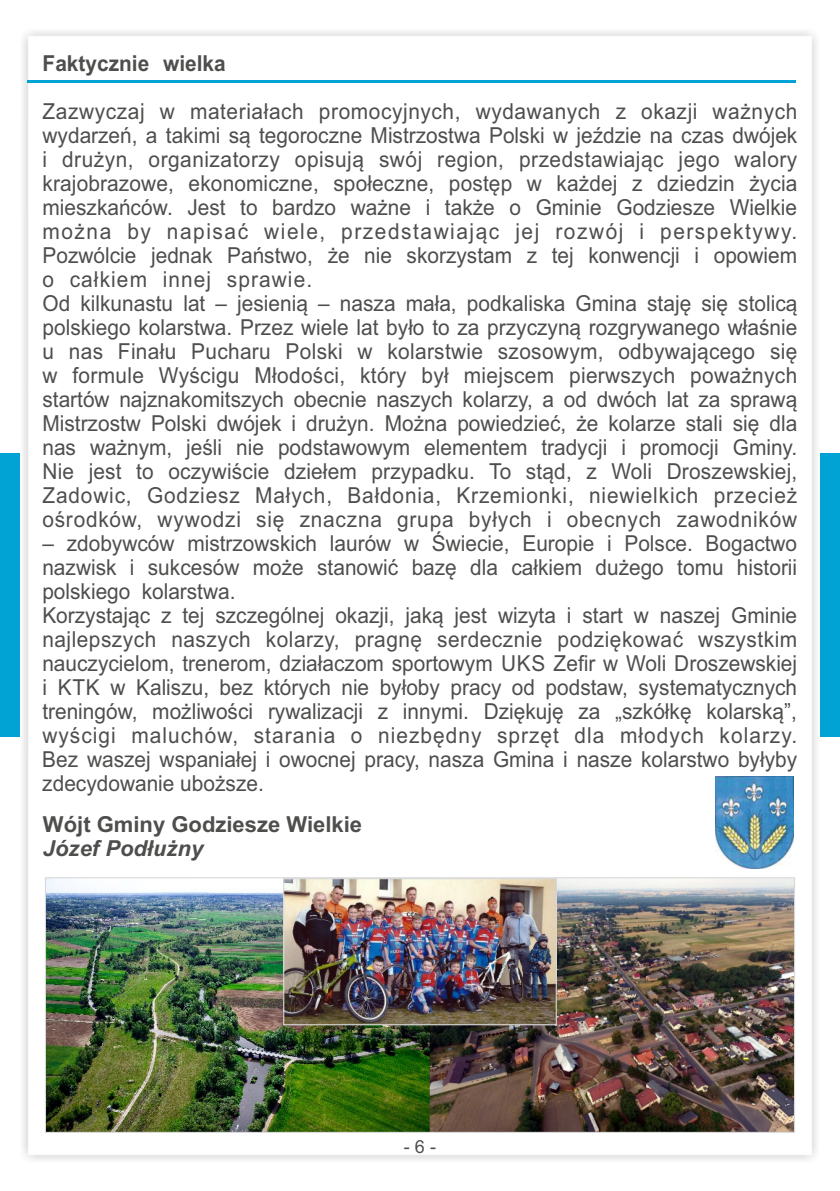
<style>
.page{position:relative;width:840px;height:1191px;background:#fff}
.page>*{position:absolute;margin:0;border:0;box-sizing:border-box;transform-origin:0 0}
.t1{font:22px/24px "Arial";color:#4e4e4d;scale:.95 1}
.t2{font:700 22px "Arial";color:#4e4e4d}
.t3{font:700 22px "Arial";color:#4e4e4d;scale:.95 1}
.t4{font:italic 700 22px "Arial";color:#4e4e4d}
.t5{font:18px "Arial";color:#4e4e4d}
</style>
<div class="page">
<div style="left:0;top:454px;width:839px;height:283px;background:#00a3d4"></div>
<img style="left:20px;top:31px;width:799px;height:1129px">
<img style="left:429px;top:879px;width:363px;height:252px">
<img style="left:47px;top:879px;width:382px;height:252px">
<img style="left:285px;top:880px;width:269px;height:143px">
<div style="left:283px;top:878px;width:273px;height:147px;border:1px solid #d9d9da"></div>
<img style="left:715px;top:776px;width:78px;height:92px">
<hr style="left:27px;top:80px;width:768px;height:2px;background:#00a3d4">
<p class="t3" style="left:43px;top:54px;width:194px">Faktycznie wielka</p>
<p class="t1" style="left:42px;top:101px;width:795px">Zazwyczaj w materiałach promocyjnych, wydawanych z okazji ważnych wydarzeń, a takimi są tegoroczne Mistrzostwa Polski w jeździe na czas dwójek i drużyn, organizatorzy opisują swój region, przedstawiając jego walory krajobrazowe, ekonomiczne, społeczne, postęp w każdej z dziedzin życia mieszkańców. Jest to bardzo ważne i także o Gminie Godziesze Wielkie można by napisać wiele, przedstawiając jej rozwój i perspektywy.<br>Pozwólcie jednak Państwo, że nie skorzystam z tej konwencji i opowiem o całkiem innej sprawie.<br>Od kilkunastu lat – jesienią – nasza mała, podkaliska Gmina staję się stolicą polskiego kolarstwa. Przez wiele lat było to za przyczyną rozgrywanego właśnie u nas Finału Pucharu Polski w kolarstwie szosowym, odbywającego się w formule Wyścigu Młodości, który był miejscem pierwszych poważnych startów najznakomitszych obecnie naszych kolarzy, a od dwóch lat za sprawą Mistrzostw Polski dwójek i drużyn. Można powiedzieć, że kolarze stali się dla nas ważnym, jeśli nie podstawowym elementem tradycji i promocji Gminy.<br>Nie jest to oczywiście dziełem przypadku. To stąd, z Woli Droszewskiej, Zadowic, Godziesz Małych, Bałdonia, Krzemionki, niewielkich przecież ośrodków, wywodzi się znaczna grupa byłych i obecnych zawodników</p>
<p class="t1" style="left:42px;top:533px;width:795px">– zdobywców mistrzowskich laurów w Świecie, Europie i Polsce. Bogactwo nazwisk i sukcesów może stanowić bazę dla całkiem dużego tomu historii polskiego kolarstwa.<br>Korzystając z tej szczególnej okazji, jaką jest wizyta i start w naszej Gminie najlepszych naszych kolarzy, pragnę serdecznie podziękować wszystkim nauczycielom, trenerom, działaczom sportowym UKS Zefir w Woli Droszewskiej i KTK w Kaliszu, bez których nie byłoby pracy od podstaw, systematycznych treningów, możliwości rywalizacji z innymi. Dziękuję za „szkółkę kolarską”, wyścigi maluchów, starania o niezbędny sprzęt dla młodych kolarzy.<br>Bez waszej wspaniałej i owocnej pracy, nasza Gmina i nasze kolarstwo byłyby zdecydowanie uboższe.</p>
<p class="t2" style="left:43px;top:815px;width:320px">Wójt Gminy Godziesze Wielkie</p>
<p class="t4" style="left:43px;top:839px;width:162px">Józef Podłużny</p>
<p class="t5" style="left:404px;top:1139px;width:34px">- 6 -</p>
</div>
